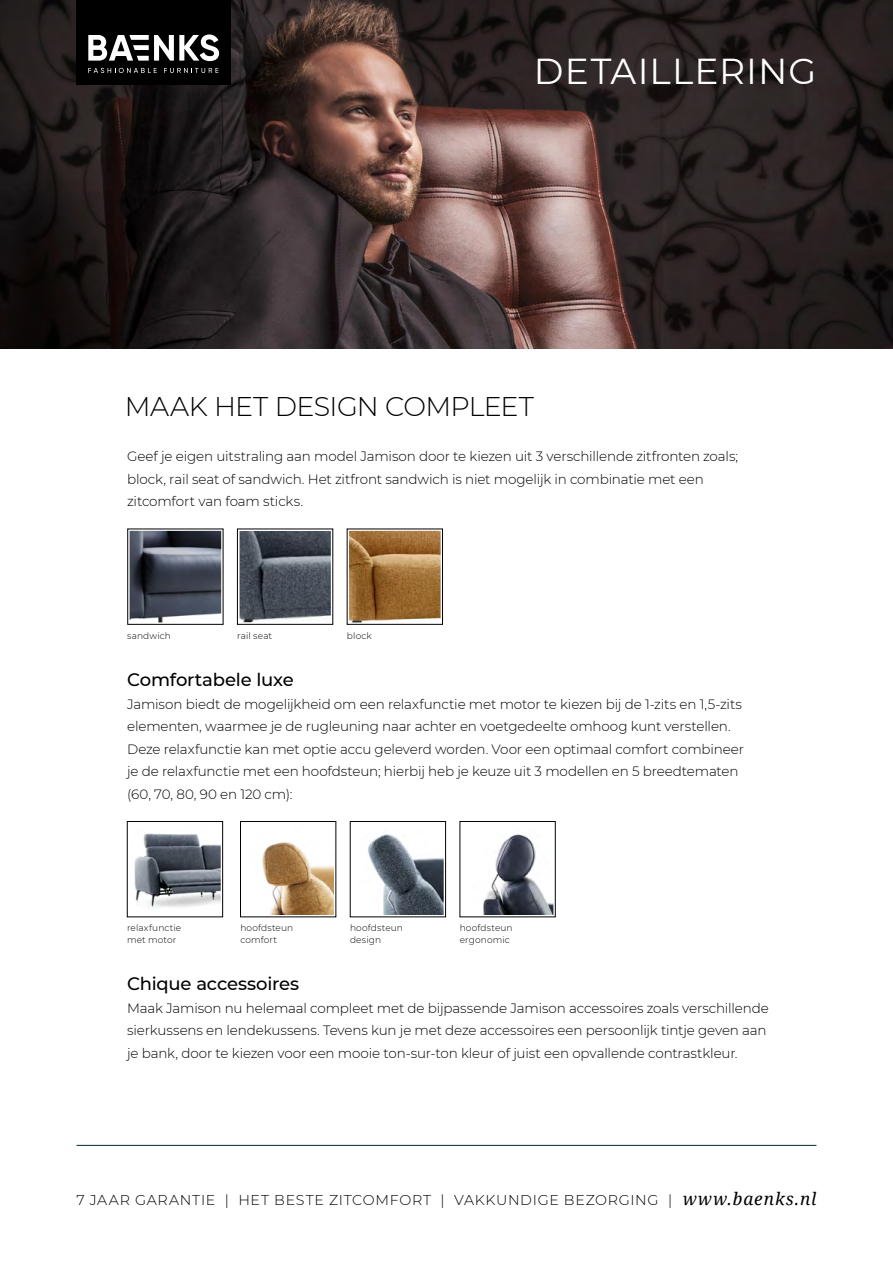
<style>
.page{position:relative;width:893px;height:1263px;background:#fff}
.page>*{position:absolute;margin:0;border:0;box-sizing:border-box;transform-origin:0 0}
.t1{font:36px "Montserrat";letter-spacing:.035em;color:#fff}
.t2{font:300 27px "Montserrat";letter-spacing:-.025em;color:#000}
.t3{font:500 18px "Montserrat";letter-spacing:-.01em;color:#000}
.t4{font:300 14.25px "Montserrat";letter-spacing:.05em;color:#000}
.t5{font:300 13.5px/22.5px "Montserrat";letter-spacing:-.01em;color:#000}
.t6{font:300 9px/12px "Montserrat";letter-spacing:.015em;color:#000}
.s1{font-family:"Noto Serif";font-weight:400;font-style:italic;font-size:17.25px}
</style>
<div class="page">
<hr style="left:77px;top:1145px;width:739px;height:1px;background:#002923">
<img style="left:0;top:0;width:893px;height:349px">
<svg style="left:127px;top:528px;width:97px;height:97px;background:#595d67"></svg>
<svg style="left:236px;top:528px;width:98px;height:97px;background:#5c626a"></svg>
<svg style="left:346px;top:528px;width:97px;height:97px;background:#9f7647"></svg>
<svg style="left:126px;top:821px;width:98px;height:97px"></svg>
<svg style="left:240px;top:821px;width:97px;height:97px"></svg>
<svg style="left:349px;top:821px;width:98px;height:97px"></svg>
<svg style="left:459px;top:821px;width:97px;height:97px"></svg>
<div style="left:77px;top:0;width:154px;height:85px;background:#000"></div>
<svg style="left:88px;top:34px;width:131px;height:39px"></svg>
<h1 class="t1" style="left:534px;top:47px;width:284px">DETAILLERING</h1>
<h2 class="t2" style="left:125px;top:388px;width:410px">MAAK HET DESIGN COMPLEET</h2>
<p class="t5" style="left:127px;top:445px;width:612px">Geef je eigen uitstraling aan model Jamison door te kiezen uit 3 verschillende zitfronten zoals; block, rail seat of sandwich. Het zitfront sandwich is niet mogelijk in combinatie met een zitcomfort van foam sticks.</p>
<p class="t6" style="left:127px;top:629px;width:45px">sandwich</p>
<p class="t6" style="left:237px;top:629px;width:36px">rail seat</p>
<p class="t6" style="left:347px;top:629px;width:26px">block</p>
<h3 class="t3" style="left:127px;top:667px;width:168px">Comfortabele luxe</h3>
<p class="t5" style="left:127px;top:692px;width:618px">Jamison biedt de mogelijkheid om een relaxfunctie met motor te kiezen bij de 1-zits en 1,5-zits elementen, waarmee je de rugleuning naar achter en voetgedeelte omhoog kunt verstellen.<br>Deze relaxfunctie kan met optie accu geleverd worden. Voor een optimaal comfort combineer je de relaxfunctie met een hoofdsteun; hierbij heb je keuze uit 3 modellen en 5 breedtematen (60, 70, 80, 90 en 120 cm):</p>
<p class="t6" style="left:127px;top:922px;width:56px">relaxfunctie met motor</p>
<p class="t6" style="left:240px;top:922px;width:54px">hoofdsteun comfort</p>
<p class="t6" style="left:350px;top:922px;width:54px">hoofdsteun design</p>
<p class="t6" style="left:460px;top:922px;width:54px">hoofdsteun ergonomic</p>
<h3 class="t3" style="left:127px;top:971px;width:174px">Chique accessoires</h3>
<p class="t5" style="left:127px;top:996px;width:643px">Maak Jamison nu helemaal compleet met de bijpassende Jamison accessoires zoals verschillende sierkussens en lendekussens. Tevens kun je met deze accessoires een persoonlijk tintje geven aan je bank, door te kiezen voor een mooie ton-sur-ton kleur of juist een opvallende contrastkleur.</p>
<p class="t4" style="left:76px;top:1190px;width:741px">7 JAAR GARANTIE | HET BESTE ZITCOMFORT | VAKKUNDIGE BEZORGING | <span class="s1">www.baenks.nl</span></p>
</div>
